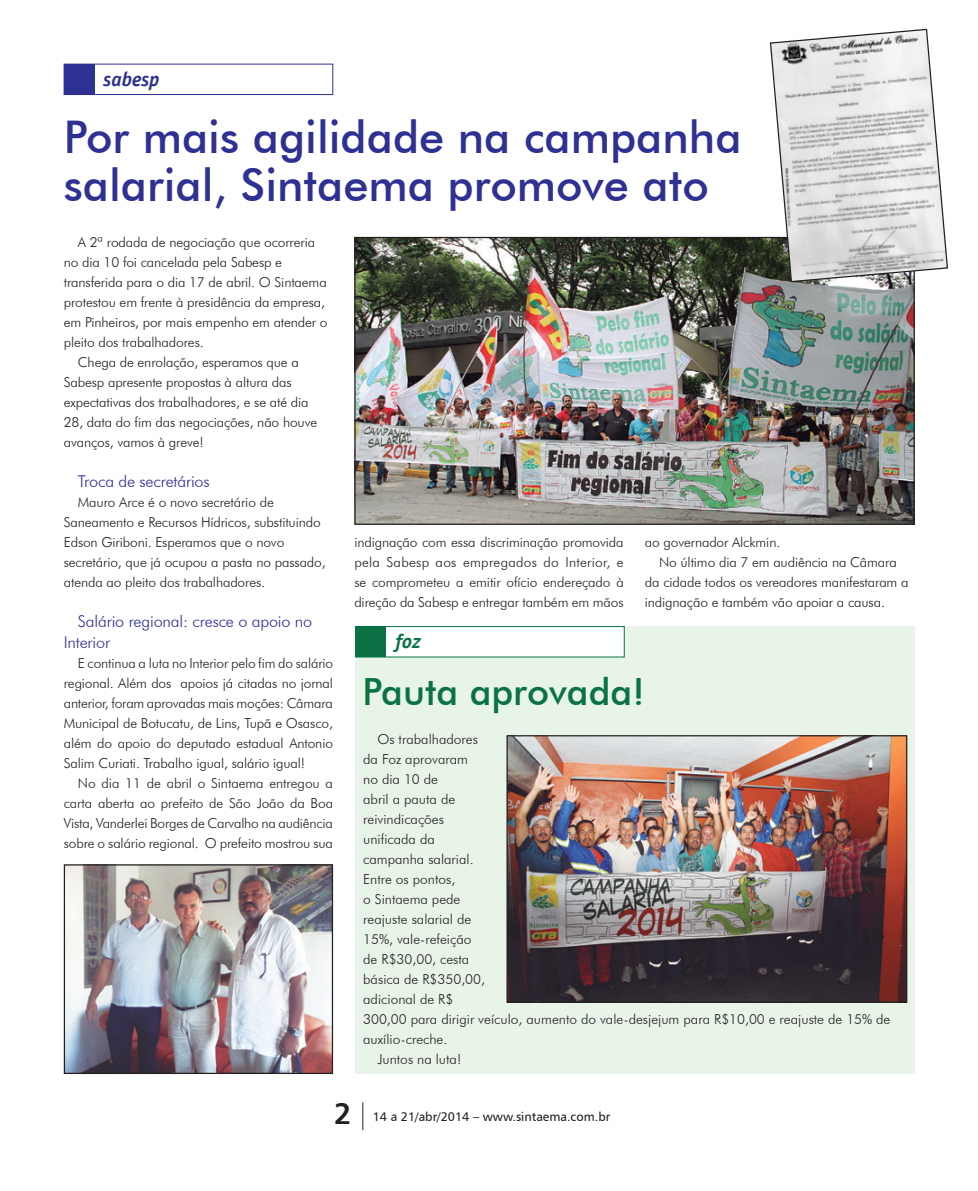
<style>
.page{position:relative;width:978px;height:1191px;background:#fff}
.page>*{position:absolute;margin:0;border:0;box-sizing:border-box;transform-origin:0 0}
.Título_OK{font:500 45px/47.5px "Futura BT";color:#2e3092}
.Título_OK-2{font:500 37.5px "Futura BT";color:#0a7244}
.t1{font:30px "Humanist 777 BT Bold B";color:#231f20}
.t2{font:italic 700 20px "Officina Sans";color:#2e3092}
.t3{font:italic 700 20px "Officina Sans";color:#0a7244}
.t4{font:300 16.25px/20px "Futura BT";letter-spacing:-.01em;color:#2e3092}
.Texto_OK{font:300 13.75px/20px "Futura BT";letter-spacing:-.01em;color:#231f20}
.t5{font:12.5px "Humanist 777 BT Roman B";color:#231f20}
</style>
<div class="page">
<svg style="left:363px;top:1102px;width:1px;height:28px"></svg>
<div style="left:64px;top:64px;width:269px;height:31px;background:#fff;border:1px solid #2e3092"></div>
<div style="left:64px;top:64px;width:30px;height:31px;background:#2e3092"></div>
<img style="left:356px;top:239px;width:557px;height:284px">
<div style="left:355px;top:626px;width:560px;height:448px;background:#e9f4e8"></div>
<div style="left:355px;top:626px;width:270px;height:31px;background:#fff;border:1px solid #0a7244"></div>
<div style="left:356px;top:626px;width:30px;height:31px;background:#0a7244"></div>
<img style="left:508px;top:737px;width:397px;height:263px">
<div style="left:506px;top:735px;width:401px;height:267px;border:1px solid #231f20"></div>
<svg style="left:769px;top:28px;width:179px;height:255px"></svg>
<img style="left:66px;top:866px;width:265px;height:206px">
<div style="left:64px;top:864px;width:269px;height:210px;border:1px solid #231f20"></div>
<p class="t2" style="left:104px;top:67px;width:57px">sabesp</p>
<p class="Título_OK" style="left:64px;top:113px;width:679px">Por mais agilidade na campanha salarial, Sintaema promove ato</p>
<p class="Texto_OK" style="left:64px;top:232px;width:265px;text-indent:14px">A 2ª rodada de negociação que ocorreria no dia 10 foi cancelada pela Sabesp e transferida para o dia 17 de abril. O Sintaema protestou em frente à presidência da empresa, em Pinheiros, por mais empenho em atender o pleito dos trabalhadores.</p>
<p class="Texto_OK" style="left:64px;top:352px;width:255px;text-indent:14px">Chega de enrolação, esperamos que a Sabesp apresente propostas à altura das expectativas dos trabalhadores, e se até dia 28, data do fim das negociações, não houve avanços, vamos à greve!</p>
<p class="t4" style="left:78px;top:471px;width:133px">Troca de secretários</p>
<p class="Texto_OK" style="left:64px;top:492px;width:263px;text-indent:14px">Mauro Arce é o novo secretário de Saneamento e Recursos Hídricos, substituindo Edson Giriboni. Esperamos que o novo secretário, que já ocupou a pasta no passado, atenda ao pleito dos trabalhadores.</p>
<p class="t4" style="left:64px;top:611px;width:250px;text-indent:14px">Salário regional: cresce o apoio no<br>Interior</p>
<p class="Texto_OK" style="left:64px;top:652px;width:271px;text-align:justify;text-indent:14px">E continua a luta no Interior pelo fim do salário regional. Além dos apoios já citadas no jornal anterior, foram aprovadas mais moções: Câmara Municipal de Botucatu, de Lins, Tupã e Osasco, além do apoio do deputado estadual Antonio Salim Curiati. Trabalho igual, salário igual!</p>
<p class="Texto_OK" style="left:64px;top:772px;width:271px;text-align:justify;text-indent:14px">No dia 11 de abril o Sintaema entregou a carta aberta ao prefeito de São João da Boa Vista, Vanderlei Borges de Carvalho na audiência sobre o salário regional. O prefeito mostrou sua</p>
<p class="Texto_OK" style="left:354px;top:532px;width:271px;text-align:justify">indignação com essa discriminação promovida pela Sabesp aos empregados do Interior, e se comprometeu a emitir ofício endereçado à direção da Sabesp e entregar também em mãos</p>
<p class="Texto_OK" style="left:645px;top:532px;width:137px">ao governador Alckmin.</p>
<p class="Texto_OK" style="left:645px;top:552px;width:265px;text-indent:14px">No último dia 7 em audiência na Câmara da cidade todos os vereadores manifestaram a indignação e também vão apoiar a causa.</p>
<p class="t3" style="left:395px;top:629px;width:27px">foz</p>
<p class="Título_OK-2" style="left:363px;top:668px;width:284px">Pauta aprovada!</p>
<p class="Texto_OK" style="left:363px;top:728px;width:529px;text-indent:14px">Os trabalhadores<br>da Foz aprovaram<br>no dia 10 de<br>abril a pauta de<br>reivindicações<br>unificada da<br>campanha salarial.<br>Entre os pontos,<br>o Sintaema pede<br>reajuste salarial de<br>15%, vale-refeição<br>de R$30,00, cesta<br>básica de R$350,00,<br>adicional de R$<br>300,00 para dirigir veículo, aumento do vale-desjejum para R$10,00 e reajuste de 15% de auxílio-creche.</p>
<p class="Texto_OK" style="left:377px;top:1048px;width:85px">Juntos na luta!</p>
<p class="t1" style="left:334px;top:1094px;width:19px">2</p>
<p class="t5" style="left:373px;top:1108px;width:239px">14 a 21/abr/2014 – www.sintaema.com.br</p>
</div>
